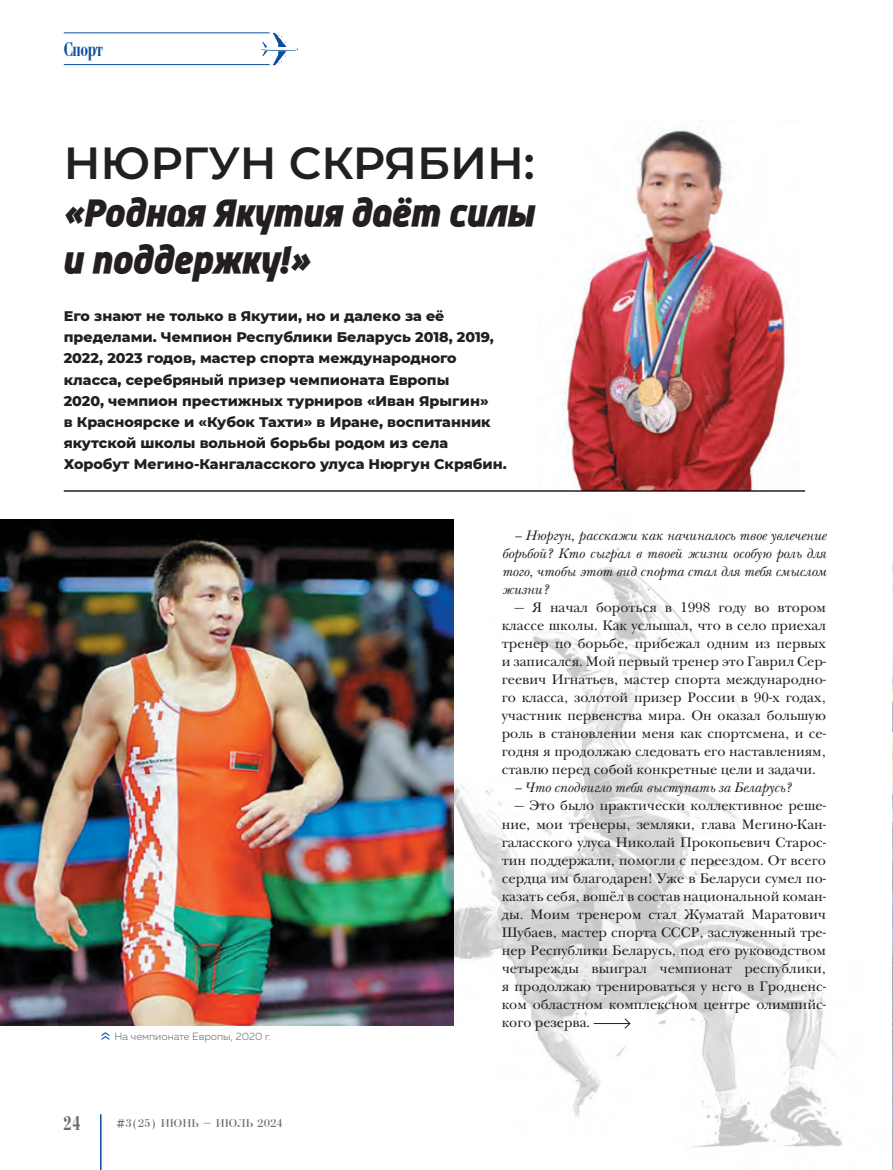
<style>
.page{position:relative;width:893px;height:1170px;background:#fff}
.page>*{position:absolute;margin:0;border:0;box-sizing:border-box;transform-origin:0 0}
.t1{font:600 45px "Montserrat";color:#231f20}
.t2{font:italic 900 38.25px/46.5px "Putin";color:#231f20}
.t3{font:21px "Bodoni Cond C";color:#0d4da1}
.t4{font:21px "Bodoni Cond C";color:#6c6d70}
.t5{font:14.25px/18px "New Baskerville C";color:#231f20;text-align:justify}
.t6{font:800 14.25px/21px "Montserrat";color:#231f20}
.t7{font:italic 14.25px/18px "New Baskerville C";color:#231f20;text-align:justify}
.t8{font:12px "Bodoni Cyrillic";color:#6c6d70}
.t9{font:300 10.5px "Muller";color:#6c6d70}
</style>
<div class="page">
<hr style="left:100px;top:1114px;width:2px;height:55px;background:#0d4da1">
<svg style="left:260px;top:33px;width:38px;height:32px"></svg>
<hr style="left:64px;top:64px;width:206px;height:1px;background:#0d4da1">
<hr style="left:64px;top:32px;width:206px;height:1px;background:#0d4da1">
<img style="left:560px;top:127px;width:228px;height:363px">
<hr style="left:64px;top:490px;width:741px;height:1px;background:#231f20">
<img style="left:353px;top:519px;width:540px;height:650px">
<hr style="left:594px;top:1023px;width:36px;height:1px;background:#231f20">
<svg style="left:624px;top:1017px;width:7px;height:12px"></svg>
<img style="left:0;top:519px;width:453px;height:506px">
<svg style="left:102px;top:1032px;width:7px;height:7px"></svg>
<p class="t3" style="left:64px;top:39px;width:41px">Спорт</p>
<p class="t1" style="left:64px;top:131px;width:473px">НЮРГУН СКРЯБИН:</p>
<p class="t2" style="left:64px;top:189px;width:473px">«Родная Якутия даёт силы и поддержку!»</p>
<p class="t6" style="left:64px;top:305px;width:445px">Его знают не только в Якутии, но и далеко за её пределами. Чемпион Республики Беларусь 2018, 2019, 2022, 2023 годов, мастер спорта международного класса, серебряный призер чемпионата Европы<br>2020, чемпион престижных турниров «Иван Ярыгин»<br>в Красноярске и «Кубок Тахти» в Иране, воспитанник якутской школы вольной борьбы родом из села Хоробут Мегино-Кангаласского улуса Нюргун Скрябин.</p>
<p class="t9" style="left:115px;top:1030px;width:158px">На чемпионате Европы, 2020 г.</p>
<h3 class="t4" style="left:63px;top:1112px;width:19px">24</h3>
<p class="t8" style="left:117px;top:1116px;width:168px">#3(25) ИЮНЬ – ИЮЛЬ 2024</p>
<p class="t7" style="left:502px;top:526px;width:326px;text-indent:13px">— Нюргун, расскажи как начиналось твое увлечение борьбой? Кто сыграл в твоей жизни особую роль для того, чтобы этот вид спорта стал для тебя смыслом жизни?</p>
<p class="t5" style="left:502px;top:598px;width:326px;text-indent:13px">— Я начал бороться в 1998 году во втором классе школы. Как услышал, что в село приехал тренер по борьбе, прибежал одним из первых и записался. Мой первый тренер это Гаврил Сер&shy;геевич Игнатьев, мастер спорта международно&shy;го класса, золотой призер России в 90-х годах, участник первенства мира. Он оказал большую роль в становлении меня как спортсмена, и се&shy;годня я продолжаю следовать его наставлениям, ставлю перед собой конкретные цели и задачи.</p>
<p class="t7" style="left:514px;top:778px;width:278px">— Что сподвигло тебя выступать за Беларусь?</p>
<p class="t5" style="left:502px;top:796px;width:326px;text-indent:13px">— Это было практически коллективное реше&shy;ние, мои тренеры, земляки, глава Мегино-Кан&shy;галасского улуса Николай Прокопьевич Старос&shy;тин поддержали, помогли с переездом. От всего сердца им благодарен! Уже в Беларуси сумел по&shy;казать себя, вошёл в состав национальной коман&shy;ды. Моим тренером стал Жуматай Маратович Шубаев, мастер спорта СССР, заслуженный тре&shy;нер Республики Беларусь, под его руководством четырежды выиграл чемпионат республики, я продолжаю тренироваться у него в Гродненс&shy;ком областном комплексном центре олимпийс&shy;кого резерва.</p>
</div>
